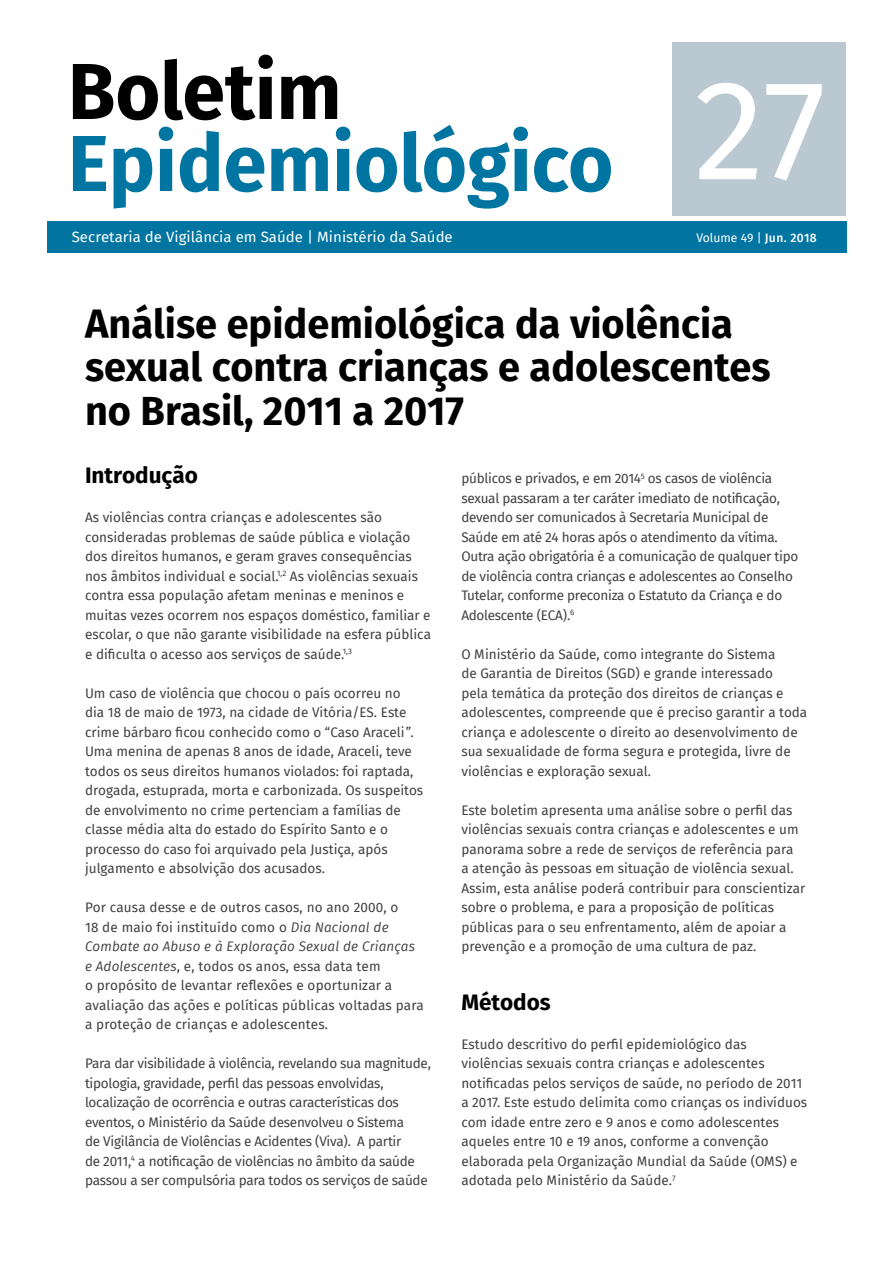
<style>
.page{position:relative;width:893px;height:1263px;background:#fff}
.page>*{position:absolute;margin:0;border:0;box-sizing:border-box;transform-origin:0 0}
.t1{font:700 79.35px/72px "Fira Sans";color:#0075a1}
.t2{font:700 40.5px/43.5px "Fira Sans";color:#000}
.t3{font:700 22.5px "Fira Sans";color:#000}
.t4{font:14.55px "Fira Sans";color:#fff}
.t5{font:13.5px/19.5px "Fira Sans";color:#414042}
.t6{font:13.5px/19.5px "Fira Sans";letter-spacing:-.02em;color:#414042}
.t7{font:12.15px "Fira Sans";color:#fff}
.s1{color:#000}
.s2{font-weight:400;font-size:142.2px;color:#fff}
.s3{font-weight:500}
.s4{font-style:italic}
</style>
<div class="page">
<div style="left:47px;top:221px;width:799px;height:32px;background:#0075a1"></div>
<div style="left:672px;top:43px;width:174px;height:173px;background:#bac9d1"></div>
<h1 class="t1" style="left:68px;top:50px;width:759px"><span class="s1">Boletim<br></span>Epidemiológico <span class="s2">27</span></h1>
<p class="t4" style="left:72px;top:226px;width:383px">Secretaria de Vigilância em Saúde | Ministério da Saúde</p>
<p class="t7" style="left:696px;top:228px;width:122px">Volume 49 | <span class="s3">Jun. 2018</span></p>
<h2 class="t2" style="left:85px;top:299px;width:687px">Análise epidemiológica da violência sexual contra crianças e adolescentes no Brasil, 2011 a 2017</h2>
<h3 class="t3" style="left:85px;top:456px;width:114px">Introdução</h3>
<p class="t5" style="left:85px;top:507px;width:347px">As violências contra crianças e adolescentes são consideradas problemas de saúde pública e violação dos direitos humanos, e geram graves consequências nos âmbitos individual e social.<sup>1,2</sup> As violências sexuais contra essa população afetam meninas e meninos e muitas vezes ocorrem nos espaços doméstico, familiar e escolar, o que não garante visibilidade na esfera pública e dificulta o acesso aos serviços de saúde.<sup>1,3</sup></p>
<p class="t5" style="left:85px;top:683px;width:340px">Um caso de violência que chocou o país ocorreu no dia 18 de maio de 1973, na cidade de Vitória/ES. Este crime bárbaro ficou conhecido como o “Caso Araceli”.<br>Uma menina de apenas 8 anos de idade, Araceli, teve todos os seus direitos humanos violados: foi raptada, drogada, estuprada, morta e carbonizada. Os suspeitos de envolvimento no crime pertenciam a famílias de classe média alta do estado do Espírito Santo e o processo do caso foi arquivado pela Justiça, após julgamento e absolvição dos acusados.</p>
<p class="t5" style="left:85px;top:897px;width:340px">Por causa desse e de outros casos, no ano 2000, o<br>18 de maio foi instituído como o <span class="s4">Dia Nacional de Combate ao Abuso e à Exploração Sexual de Crianças e Adolescentes</span>, e, todos os anos, essa data tem<br>o propósito de levantar reflexões e oportunizar a avaliação das ações e políticas públicas voltadas para a proteção de crianças e adolescentes.</p>
<p class="t6" style="left:85px;top:1053px;width:347px">Para dar visibilidade à violência, revelando sua magnitude, tipologia, gravidade, perfil das pessoas envolvidas, localização de ocorrência e outras características dos eventos, o Ministério da Saúde desenvolveu o Sistema<br>de Vigilância de Violências e Acidentes (Viva). A partir<br>de 2011,<sup>4</sup> a notificação de violências no âmbito da saúde passou a ser compulsória para todos os serviços de saúde</p>
<p class="t6" style="left:461px;top:468px;width:338px">públicos e privados, e em 2014<sup>5</sup> os casos de violência sexual passaram a ter caráter imediato de notificação, devendo ser comunicados à Secretaria Municipal de Saúde em até 24 horas após o atendimento da vítima.<br>Outra ação obrigatória é a comunicação de qualquer tipo de violência contra crianças e adolescentes ao Conselho Tutelar, conforme preconiza o Estatuto da Criança e do Adolescente (ECA).<sup>6</sup></p>
<p class="t5" style="left:461px;top:644px;width:347px">O Ministério da Saúde, como integrante do Sistema<br>de Garantia de Direitos (SGD) e grande interessado<br>pela temática da proteção dos direitos de crianças e adolescentes, compreende que é preciso garantir a toda criança e adolescente o direito ao desenvolvimento de sua sexualidade de forma segura e protegida, livre de violências e exploração sexual.</p>
<p class="t5" style="left:461px;top:800px;width:345px">Este boletim apresenta uma análise sobre o perfil das violências sexuais contra crianças e adolescentes e um panorama sobre a rede de serviços de referência para<br>a atenção às pessoas em situação de violência sexual.<br>Assim, esta análise poderá contribuir para conscientizar sobre o problema, e para a proposição de políticas públicas para o seu enfrentamento, além de apoiar a prevenção e a promoção de uma cultura de paz.</p>
<h3 class="t3" style="left:461px;top:983px;width:91px">Métodos</h3>
<p class="t5" style="left:461px;top:1034px;width:347px">Estudo descritivo do perfil epidemiológico das violências sexuais contra crianças e adolescentes notificadas pelos serviços de saúde, no período de 2011 a 2017. Este estudo delimita como crianças os indivíduos com idade entre zero e 9 anos e como adolescentes aqueles entre 10 e 19 anos, conforme a convenção elaborada pela Organização Mundial da Saúde (OMS) e adotada pelo Ministério da Saúde.<sup>7</sup></p>
</div>
